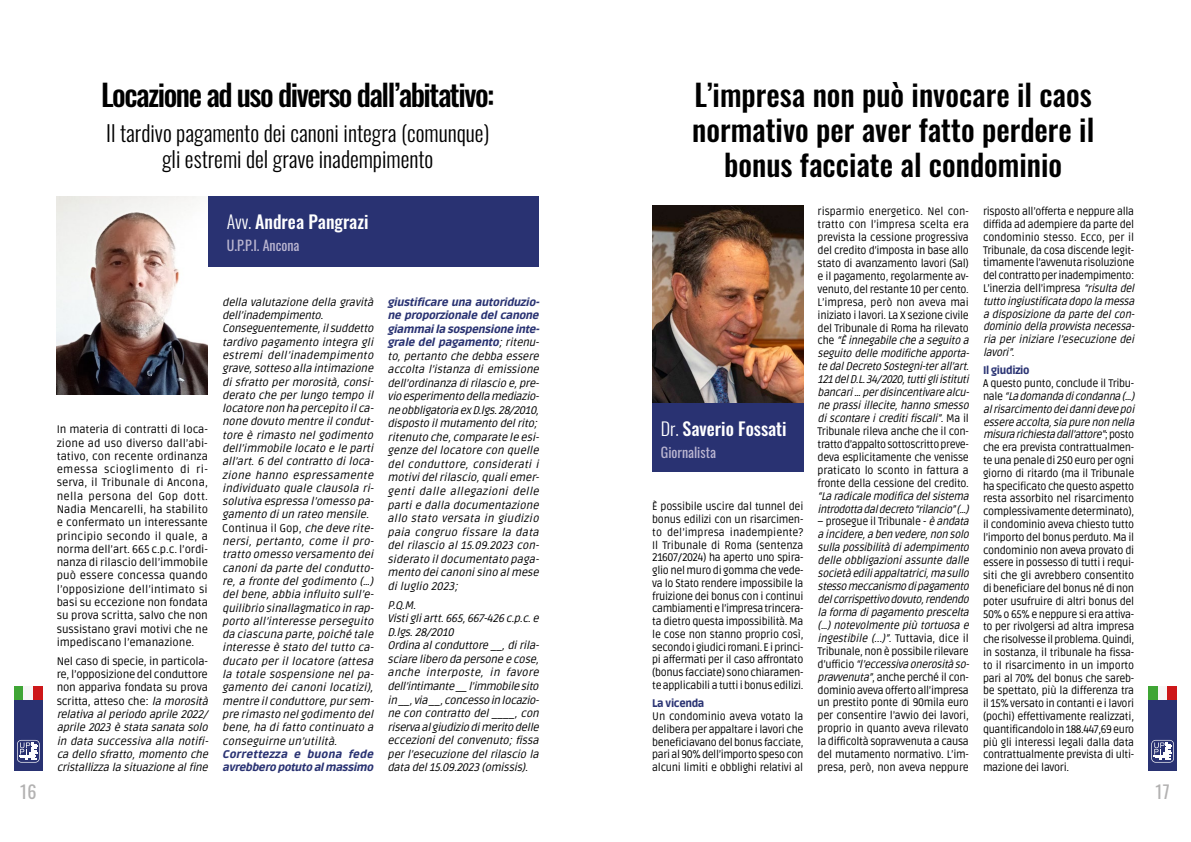
<style>
.page{position:relative;width:1191px;height:842px;background:#fff}
.page>*{position:absolute;margin:0;border:0;box-sizing:border-box;transform-origin:0 0}
.t1{font:500 30px/35px "Oswald";color:#000;text-align:center}
.t2{font:500 30px "Oswald";letter-spacing:-.05em;color:#000}
.t3{font:300 22px/26.4px "Oswald";color:#000;text-align:center}
.t4{font:500 18px "Oswald";color:#fff}
.t5{font:18px "Oswald";color:#b3b2b2}
.t6{font:14px "Oswald";color:#bbb6d1}
.t7{font:11px/12.8px "Ruda";letter-spacing:-.03em;color:#000;scale:.95 1}
.t8{font:italic 11px/13.3px "Ruda";color:#000}
.t9{font:11px/13.3px "Ruda";letter-spacing:-.03em;color:#000;text-align:justify}
.t10{font:italic 11px/12.9px "Ruda";color:#000;scale:.95 1}
.t11{font:italic 900 11px/13.3px "Ruda";color:#293272}
.t12{font:900 11px "Ruda";letter-spacing:-.03em;color:#293272;scale:.95 1}
.s1{font-weight:300}
.s2{font-style:normal}
.s3{font-weight:900;color:#293272}
.s4{font-style:italic}
</style>
<div class="page">
<div style="left:14px;top:699px;width:29px;height:72px;background:#293272"></div>
<div style="left:14px;top:686px;width:10px;height:13px;background:#3fa535"></div>
<div style="left:24px;top:686px;width:9px;height:13px;background:#f6f6f6"></div>
<div style="left:33px;top:686px;width:10px;height:13px;background:#cd1719"></div>
<svg style="left:17px;top:740px;width:23px;height:23px"></svg>
<div style="left:1148px;top:699px;width:28px;height:72px;background:#293272"></div>
<div style="left:1148px;top:686px;width:9px;height:13px;background:#3fa535"></div>
<div style="left:1157px;top:686px;width:10px;height:13px;background:#f6f6f6"></div>
<div style="left:1167px;top:686px;width:9px;height:13px;background:#cd1719"></div>
<svg style="left:1151px;top:740px;width:23px;height:23px"></svg>
<img style="left:57px;top:196px;width:151px;height:199px">
<div style="left:208px;top:196px;width:331px;height:71px;background:#293272"></div>
<img style="left:652px;top:205px;width:151px;height:198px">
<div style="left:652px;top:403px;width:151px;height:69px;background:#293272"></div>
<h1 class="t2" style="left:101px;top:79px;width:394px">Locazione ad uso diverso dall’abitativo:</h1>
<h2 class="t3" style="left:106px;top:117px;width:385px">Il tardivo pagamento dei canoni integra (comunque) gli estremi del grave inadempimento</h2>
<h3 class="t4" style="left:227px;top:212px;width:143px"><span class="s1">Avv.</span> Andrea Pangrazi</h3>
<p class="t6" style="left:227px;top:233px;width:74px">U.P.P.I. Ancona</p>
<p class="t9" style="left:57px;top:422px;width:153px">In materia di contratti di loca&shy;zione ad uso diverso dall’abi&shy;tativo, con recente ordinanza emessa scioglimento di ri&shy;serva, il Tribunale di Ancona, nella persona del Gop dott.<br>Nadia Mencarelli, ha stabilito e confermato un interessante principio secondo il quale, a norma dell’art. 665 c.p.c. l’ordi&shy;nanza di rilascio dell’immobile può essere concessa quando l’opposizione dell’intimato si basi su eccezione non fondata su prova scritta, salvo che non sussistano gravi motivi che ne impediscano l’emanazione.</p>
<p class="t8" style="left:57px;top:654px;width:156px"><span class="s2">Nel caso di specie, in particola&shy;re, l’opposizione del conduttore non appariva fondata su prova scritta, atteso che:</span> la morosità relativaalperiodo aprile 2022/ aprile 2023è statasanatasolo in data successiva alla notifi&shy;ca dello sfratto,momento che cristallizzalasituazione alfine</p>
<p class="t8" style="left:222px;top:295px;width:156px">della valutazione della gravità dell’inadempimento.<br>Conseguentemente,ilsuddetto tardivo pagamento integra gli estremi dell’inadempimento grave,sotteso alla intimazione disfratto permorosità,consi&shy;derato che perlungo tempo il locatore non ha percepito ilca&shy;none dovuto mentre ilcondut&shy;tore è rimasto nelgodimento dell’immobile locato e le parti all’art.6 delcontratto diloca&shy;zione hanno espressamente individuato quale clausola ri&shy;solutiva espressa l’omesso pa&shy;gamento diun rateo mensile.<br><span class="s2">Continua il Gop,</span> che deve rite&shy;nersi, pertanto, come il pro&shy;tratto omesso versamento dei canonida parte delcondutto&shy;re,a fronte delgodimento (…) delbene,abbia influito sull’e&shy;quilibrio sinallagmatico in rap&shy;porto all’interesse perseguito da ciascuna parte,poiché tale interesse è stato deltutto ca&shy;ducato perillocatore (attesa la totale sospensione nelpa&shy;gamento deicanonilocatizi), mentre ilconduttore,pursem&shy;pre rimasto nelgodimento del bene,ha difatto continuato a conseguirne un’utilità.</p>
<p class="t11" style="left:222px;top:747px;width:156px">Correttezza e buona fede avrebbero potuto almassimo</p>
<p class="t8" style="left:387px;top:295px;width:156px"><span class="s3">giustificare una autoriduzio&shy;ne proporzionale delcanone giammaila sospensione inte&shy;grale delpagamento</span>;ritenu&shy;to,pertanto che debba essere accolta l’istanza diemissione dell’ordinanzadirilascio e,pre&shy;vioesperimentodellamediazio&shy;neobbligatoriaexD.lgs.28/2010, disposto ilmutamento delrito; ritenuto che,comparate le esi&shy;genze dellocatore con quelle del conduttore, considerati i motividelrilascio,qualiemer&shy;genti dalle allegazioni delle partie dalla documentazione allo stato versata in giudizio paia congruo fissare la data delrilascio al15.09.2023 con&shy;siderato ildocumentato paga&shy;mento deicanonisino almese diluglio 2023;</p>
<p class="t8" style="left:387px;top:598px;width:156px">P.Q.M.<br>Vistigliartt.665,667-426c.p.c.e<br>D.lgs.28/2010<br>Ordinaalconduttore __,dirila&shy;sciare libero dapersone e cose, anche interposte, in favore dell’intimante__l’immobilesito in __,via__,concessoin locazio&shy;ne con contratto del____,con riservaalgiudiziodimeritodelle eccezionidelconvenuto;fissa perl’esecuzione delrilascio la datadel15.09.2023(omissis).</p>
<h1 class="t1" style="left:692px;top:79px;width:403px">L’impresa non può invocare il caos normativo per aver fatto perdere il bonus facciate al condominio</h1>
<h3 class="t4" style="left:661px;top:419px;width:127px"><span class="s1">Dr.</span> Saverio Fossati</h3>
<p class="t6" style="left:661px;top:440px;width:57px">Giornalista</p>
<p class="t7" style="left:652px;top:499px;width:161px;text-align:justify">È possibile uscire dal tunnel dei bonus edilizi con un risarcimen&shy;to del’impresa inadempiente?<br>Il Tribunale di Roma (sentenza 21607/2024) ha aperto uno spira&shy;glio nel muro di gomma che vede&shy;va lo Stato rendere impossibile la fruizione dei bonus con i continui cambiamenti e l’impresa trincera&shy;ta dietro questa impossibilità. Ma le cose non stanno proprio così, secondo i giudici romani. E i princi&shy;pi affermati per il caso affrontato (bonus facciate) sono chiaramen&shy;te applicabili a tutti i bonus edilizi.</p>
<p class="t12" style="left:652px;top:696px;width:56px">La vicenda</p>
<p class="t7" style="left:652px;top:709px;width:161px;text-align:justify">Un condominio aveva votato la delibera per appaltare i lavori che beneficiavano del bonus facciate, pari al 90% dell’importo speso con alcuni limiti e obblighi relativi al</p>
<p class="t7" style="left:817px;top:204px;width:164px">risparmio energetico. Nel con&shy;tratto con l’impresa scelta era prevista la cessione progressiva del credito d’imposta in base allo stato di avanzamento lavori (Sal) e il pagamento, regolarmente av&shy;venuto, del restante 10 per cento.<br>L’impresa, però non aveva mai iniziato i lavori. La X sezione civile del Tribunale di Roma ha rilevato c h e <span class="s4">“Èinnegabilecheaseguitoa seguitodellemodificheapporta&shy;tedalDecretoSostegni-terall’art.<br>121delD.L.34/2020,tuttigliistituti bancari… perdisincentivarealcu&shy;neprassiillecite,hannosmesso discontareicreditifiscali”</span>. M a i l Tribunale rileva anche che il con&shy;tratto d’appalto sottoscritto preve&shy;deva esplicitamente che venisse praticato lo sconto in fattura a fronte della cessione del credito.</p>
<p class="t10" style="left:817px;top:489px;width:164px">“Laradicalemodificadelsistema introdottadaldecreto“rilancio”(…)</p>
<p class="t7" style="left:817px;top:515px;width:164px">– prosegue il Tribunale - <span class="s4">èandata aincidere,abenvedere,nonsolo sullapossibilitàdiadempimento delle obbligazioniassunte dalle societàediliappaltatrici,masullo stessomeccanismodipagamento delcorrispettivodovuto,rendendo laformadipagamentoprescelta (…)notevolmentepiù tortuosae ingestibile (...)”</span>. Tu t t a v i a , d i c e i l Tribunale, non è possibile rilevare d ’ u ff i c i o <span class="s4">“l’eccessivaonerositàso&shy;pravvenuta”</span>, anche perché il con&shy;dominio aveva offerto all’impresa un prestito ponte di 90mila euro per consentire l’avvio dei lavori, proprio in quanto aveva rilevato la difficoltà sopravvenuta a causa del mutamento normativo. L’im&shy;presa, però, non aveva neppure</p>
<p class="t7" style="left:983px;top:204px;width:164px">risposto all’offerta e neppure alla diffida ad adempiere da parte del condominio stesso. Ecco, per il<br>Tribunale, da cosa discende legit&shy;timamente l’avvenuta risoluzione del contratto per inadempimento:<br>L’inerzia dell’impresa <span class="s4">“risultadel tuttoingiustificatadopolamessa adisposizionedapartedelcon&shy;dominiodellaprovvistanecessa&shy;ria periniziare l’esecuzione dei lavori”</span>.</p>
<p class="t12" style="left:983px;top:363px;width:51px">Il giudizio</p>
<p class="t7" style="left:983px;top:376px;width:164px">A questo punto, conclude il Tribu&shy;n a l e <span class="s4">“Ladomandadicondanna(…) alrisarcimentodeidannidevepoi essereaccolta,siapurenonnella misurarichiestadall’attore”</span>; p o s t o che era prevista contrattualmen&shy;te una penale di 250 euro per ogni giorno di ritardo (ma il Tribunale ha specificato che questo aspetto resta assorbito nel risarcimento complessivamente determinato), il condominio aveva chiesto tutto l’importo del bonus perduto. Ma il condominio non aveva provato di essere in possesso di tutti i requi&shy;siti che gli avrebbero consentito di beneficiare del bonus né di non poter usufruire di altri bonus del 50% o 65% e neppure si era attiva&shy;to per rivolgersi ad altra impresa che risolvesse il problema. Quindi, in sostanza, il tribunale ha fissa&shy;to il risarcimento in un importo pari al 70% del bonus che sareb&shy;be spettato, più la differenza tra il 15% versato in contanti e i lavori (pochi) effettivamente realizzati, quantificandolo in 188.447,69 euro più gli interessi legali dalla data contrattualmente prevista di ulti&shy;mazione dei lavori.</p>
<h3 class="t5" style="left:20px;top:776px;width:18px">16</h3>
<h3 class="t5" style="left:1155px;top:776px;width:16px">17</h3>
</div>
